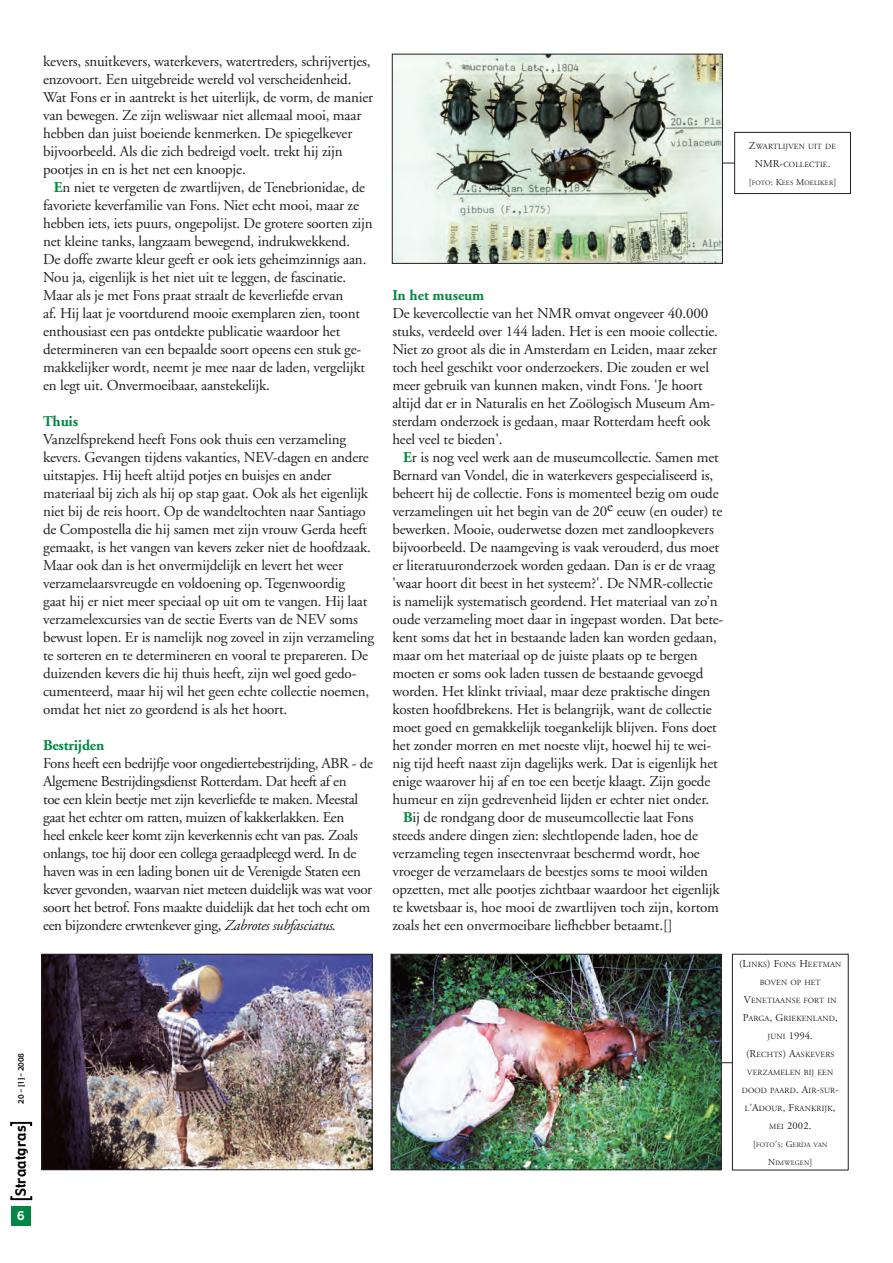
<style>
.page{position:relative;width:893px;height:1263px;background:#fff}
.page>*{position:absolute;margin:0;border:0;box-sizing:border-box;transform-origin:0 0}
.t1{font:15px/18px "Adobe Garamond";letter-spacing:-.01em;color:#231f20}
.t2{font:700 15px "Adobe Garamond";letter-spacing:-.01em;color:#008741}
.t3{font:14.1px "Gadget";letter-spacing:.02em;color:#000}
.Normaal{font:12px "Gadget";color:#fff}
.t4{font:10.5px "Adobe Garamond";letter-spacing:.015em;color:#231f20}
.t5{font:7.8px "Adobe Garamond";letter-spacing:.02em;color:#231f20}
.Normaal-2{font:7.5px "Gadget";color:#231f20}
.t6{font:6.75px "Adobe Garamond";letter-spacing:.02em;color:#231f20}
.s1{font-weight:700;color:#008741}
.s2{font-style:italic}
.s3{font-size:10.5px}
.s4{font-size:9px}
.s5{font-size:7.8px}
</style>
<div class="page">
<svg style="left:10px;top:1196px;width:23px;height:4px"></svg>
<svg style="left:10px;top:1121px;width:22px;height:5px"></svg>
<div style="left:11px;top:1206px;width:19px;height:19px;background:#008741"></div>
<img style="left:44px;top:956px;width:326px;height:212px">
<div style="left:42px;top:954px;width:330px;height:216px;border:1px solid #231f20"></div>
<div style="left:732px;top:954px;width:116px;height:216px;border:1px solid #231f20"></div>
<img style="left:393px;top:956px;width:326px;height:212px">
<div style="left:391px;top:954px;width:330px;height:216px;border:1px solid #231f20"></div>
<img style="left:394px;top:56px;width:327px;height:205px">
<div style="left:392px;top:54px;width:331px;height:209px;border:1px solid #231f20"></div>
<div style="left:734px;top:132px;width:117px;height:62px;border:1px solid #231f20"></div>
<svg style="left:723px;top:163px;width:12px;height:1px"></svg>
<p class="t1" style="left:43px;top:53px;width:332px">kevers, snuitkevers, waterkevers, watertreders, schrijvertjes, enzovoort. Een uitgebreide wereld vol verscheidenheid.<br>Wat Fons er in aantrekt is het uiterlijk, de vorm, de manier van bewegen. Ze zijn weliswaar niet allemaal mooi, maar hebben dan juist boeiende kenmerken. De spiegelkever bijvoorbeeld. Als die zich bedreigd voelt. trekt hij zijn pootjes in en is het net een knoopje.</p>
<p class="t1" style="left:43px;top:179px;width:331px;text-indent:11px"><span class="s1">E</span>n niet te vergeten de zwartlijven, de Tenebrionidae, de favoriete keverfamilie van Fons. Niet echt mooi, maar ze hebben iets, iets puurs, ongepolijst. De grotere soorten zijn net kleine tanks, langzaam bewegend, indrukwekkend.<br>De doffe zwarte kleur geeft er ook iets geheimzinnigs aan.<br>Nou ja, eigenlijk is het niet uit te leggen, de fascinatie.<br>Maar als je met Fons praat straalt de keverliefde ervan<br>af. Hij laat je voortdurend mooie exemplaren zien, toont enthousiast een pas ontdekte publicatie waardoor het determineren van een bepaalde soort opeens een stuk ge&shy;makkelijker wordt, neemt je mee naar de laden, vergelijkt en legt uit. Onvermoeibaar, aanstekelijk.</p>
<p class="t2" style="left:43px;top:413px;width:36px">Thuis</p>
<p class="t1" style="left:43px;top:431px;width:332px">Vanzelfsprekend heeft Fons ook thuis een verzameling kevers. Gevangen tijdens vakanties, NEV-dagen en andere uitstapjes. Hij heeft altijd potjes en buisjes en ander materiaal bij zich als hij op stap gaat. Ook als het eigenlijk niet bij de reis hoort. Op de wandeltochten naar Santiago de Compostella die hij samen met zijn vrouw Gerda heeft gemaakt, is het vangen van kevers zeker niet de hoofdzaak.<br>Maar ook dan is het onvermijdelijk en levert het weer verzamelaarsvreugde en voldoening op. Tegenwoordig<br>gaat hij er niet meer speciaal op uit om te vangen. Hij laat verzamelexcursies van de sectie Everts van de NEV soms bewust lopen. Er is namelijk nog zoveel in zijn verzameling te sorteren en te determineren en vooral te prepareren. De duizenden kevers die hij thuis heeft, zijn wel goed gedo&shy;cumenteerd, maar hij wil het geen echte collectie noemen, omdat het niet zo geordend is als het hoort.</p>
<p class="t2" style="left:43px;top:737px;width:63px">Bestrijden</p>
<p class="t1" style="left:43px;top:755px;width:331px">Fons heeft een bedrijfje voor ongediertebestrijding, ABR - de Algemene Bestrijdingsdienst Rotterdam. Dat heeft af en<br>toe een klein beetje met zijn keverliefde te maken. Meestal gaat het echter om ratten, muizen of kakkerlakken. Een<br>heel enkele keer komt zijn keverkennis echt van pas. Zoals onlangs, toe hij door een collega geraadpleegd werd. In de haven was in een lading bonen uit de Verenigde Staten een kever gevonden, waarvan niet meteen duidelijk was wat voor soort het betrof. Fons maakte duidelijk dat het toch echt om een bijzondere erwtenkever ging, <span class="s2">Zabrotes subfasciatus</span>.</p>
<p class="Normaal-2" style="left:16px;top:1104px;width:52px;rotate:-90deg">20 - [1]- 2008</p>
<p class="t3" style="left:12px;top:1196px;width:72px;rotate:-90deg">Straatgras</p>
<p class="Normaal" style="left:17px;top:1208px;width:9px">6</p>
<p class="t5" style="left:749px;top:143px;width:89px"><span class="s3">Z</span>WARTLIJVEN UIT DE</p>
<p class="t4" style="left:755px;top:158px;width:10px">NMR</p>
<p class="t5" style="left:780px;top:161px;width:52px"><span class="s3">-</span>COLLECTIE<span class="s3">.</span></p>
<p class="t6" style="left:749px;top:179px;width:89px"><span class="s4">[</span>FOTO<span class="s4">: K</span>EES <span class="s4">M</span>OELIKER<span class="s4">]</span></p>
<p class="t2" style="left:392px;top:287px;width:94px">In het museum</p>
<p class="t1" style="left:392px;top:305px;width:327px">De kevercollectie van het NMR omvat ongeveer 40.000 stuks, verdeeld over 144 laden. Het is een mooie collectie.<br>Niet zo groot als die in Amsterdam en Leiden, maar zeker toch heel geschikt voor onderzoekers. Die zouden er wel meer gebruik van kunnen maken, vindt Fons. 'Je hoort altijd dat er in Naturalis en het Zoölogisch Museum Am&shy;sterdam onderzoek is gedaan, maar Rotterdam heeft ook heel veel te bieden'.</p>
<p class="t1" style="left:392px;top:449px;width:333px;text-indent:11px"><span class="s1">E</span>r is nog veel werk aan de museumcollectie. Samen met Bernard van Vondel, die in waterkevers gespecialiseerd is, beheert hij de collectie. Fons is momenteel bezig om oude verzamelingen uit het begin van de 20e eeuw (en ouder) te bewerken. Mooie, ouderwetse dozen met zandloopkevers bijvoorbeeld. De naamgeving is vaak verouderd, dus moet er literatuuronderzoek worden gedaan. Dan is er de vraag 'waar hoort dit beest in het systeem?'. De NMR-collectie is namelijk systematisch geordend. Het materiaal van zo’n oude verzameling moet daar in ingepast worden. Dat bete&shy;kent soms dat het in bestaande laden kan worden gedaan, maar om het materiaal op de juiste plaats op te bergen moeten er soms ook laden tussen de bestaande gevoegd worden. Het klinkt triviaal, maar deze praktische dingen kosten hoofdbrekens. Het is belangrijk, want de collectie moet goed en gemakkelijk toegankelijk blijven. Fons doet het zonder morren en met noeste vlijt, hoewel hij te wei&shy;nig tijd heeft naast zijn dagelijks werk. Dat is eigenlijk het enige waarover hij af en toe een beetje klaagt. Zijn goede humeur en zijn gedrevenheid lijden er echter niet onder.</p>
<p class="t1" style="left:392px;top:809px;width:329px;text-indent:11px"><span class="s1">B</span>ij de rondgang door de museumcollectie laat Fons steeds andere dingen zien: slechtlopende laden, hoe de verzameling tegen insectenvraat beschermd wordt, hoe vroeger de verzamelaars de beestjes soms te mooi wilden opzetten, met alle pootjes zichtbaar waardoor het eigenlijk te kwetsbaar is, hoe mooi de zwartlijven toch zijn, kortom zoals het een onvermoeibare liefhebber betaamt.[]</p>
<p class="t5" style="left:739px;top:961px;width:104px"><span class="s3">(L</span>INKS<span class="s3">) F</span>ONS <span class="s3">H</span>EETMAN</p>
<p class="t5" style="left:760px;top:979px;width:63px">BOVEN OP HET</p>
<p class="t5" style="left:744px;top:997px;width:94px"><span class="s3">V</span>ENETIAANSE FORT IN</p>
<p class="t5" style="left:743px;top:1015px;width:97px"><span class="s3">P</span>ARGA<span class="s3">, G</span>RIEKENLAND<span class="s3">,</span></p>
<p class="t4" style="left:768px;top:1030px;width:47px"><span class="s5">JUNI</span> 1994.</p>
<p class="t5" style="left:746px;top:1051px;width:90px"><span class="s3">(R</span>ECHTS<span class="s3">) A</span>ASKEVERS</p>
<p class="t5" style="left:747px;top:1069px;width:87px">VERZAMELEN BIJ EEN</p>
<p class="t5" style="left:742px;top:1087px;width:99px">DOOD PAARD<span class="s3">. A</span>IR<span class="s3">-</span>SUR<span class="s3">-</span></p>
<p class="t5" style="left:745px;top:1105px;width:92px">L<span class="s3">’A</span>DOUR<span class="s3">, F</span>RANKRIJK<span class="s3">,</span></p>
<p class="t4" style="left:769px;top:1120px;width:44px"><span class="s5">MEI</span> 2002.</p>
<p class="t6" style="left:753px;top:1142px;width:76px"><span class="s4">[</span>FOTO<span class="s4">'</span>S<span class="s4">: G</span>ERDA VAN</p>
<p class="t6" style="left:768px;top:1160px;width:46px"><span class="s4">N</span>IMWEGEN<span class="s4">]</span></p>
</div>
